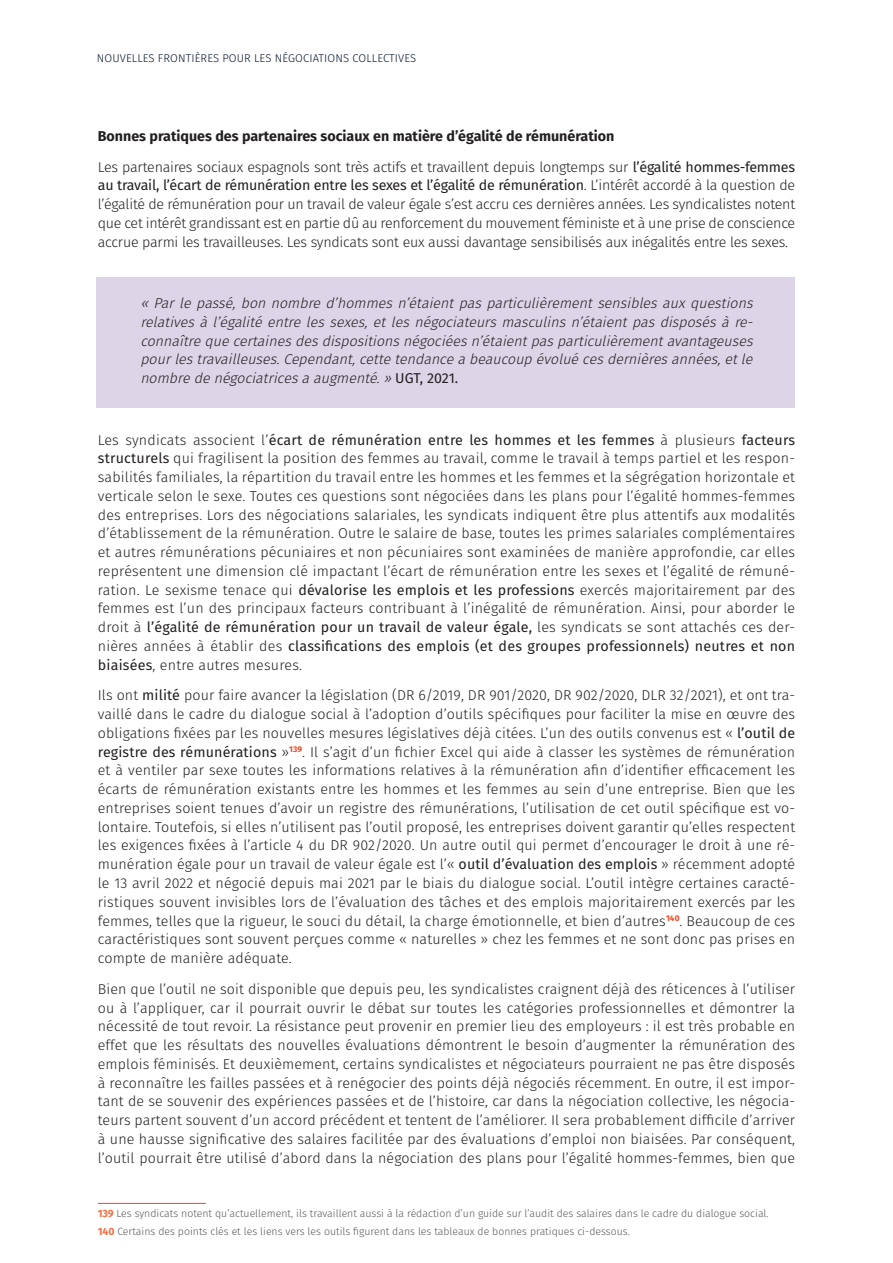
<style>
.page{position:relative;width:893px;height:1263px;background:#fff}
.page>*{position:absolute;margin:0;border:0;box-sizing:border-box;transform-origin:0 0}
.t1{font:300 14.25px/18.8px "Fira Sans";letter-spacing:.01em;color:#231f20;text-align:justify}
.t2{font:italic 300 14.25px/18.8px "Fira Sans";color:#231f20;text-align:justify}
.t3{font:700 14.25px "Fira Sans";color:#231f20}
.t4{font:300 11.25px "Fira Sans";letter-spacing:.01em;color:#05152d}
.footnotes{font:300 10.5px "Fira Sans";color:#57585a}
.s1{font-weight:400}
.s2{font-weight:400;font-style:normal}
.s3{font-weight:700;color:#f36e42}
</style>
<div class="page">
<div style="left:97px;top:277px;width:698px;height:131px;background:#ded4e8"></div>
<hr style="left:98px;top:1203px;width:108px;height:1px;background:#ef4722">
<p class="t4" style="left:97px;top:50px;width:321px">NOUVELLES FRONTIÈRES POUR LES NÉGOCIATIONS COLLECTIVES</p>
<p class="t3" style="left:98px;top:124px;width:518px">Bonnes pratiques des partenaires sociaux en matière d’égalité de rémunération</p>
<p class="t1" style="left:98px;top:157px;width:699px">Les partenaires sociaux espagnols sont très actifs et travaillent depuis longtemps sur <span class="s1">l’égalité hommes-femmes au travail, l’écart de rémunération entre les sexes et l’égalité de rémunération</span>. L’intérêt accordé à la question de l’égalité de rémunération pour un travail de valeur égale s’est accru ces dernières années. Les syndicalistes notent que cet intérêt grandissant est en partie dû au renforcement du mouvement féministe et à une prise de conscience accrue parmi les travailleuses. Les syndicats sont eux aussi davantage sensibilisés aux inégalités entre les sexes.</p>
<p class="t2" style="left:140px;top:294px;width:618px">« Par le passé, bon nombre d’hommes n’étaient pas particulièrement sensibles aux questions relatives à l’égalité entre les sexes, et les négociateurs masculins n’étaient pas disposés à re&shy;connaîtrequecertainesdesdispositionsnégociéesn’étaientpasparticulièrementavantageuses pourlestravailleuses.Cependant,cettetendanceabeaucoup évoluécesdernièresannées,etle nombredenégociatricesaaugmenté.»<span class="s2">U G T, 2 0 2 1 .</span></p>
<p class="t1" style="left:98px;top:430px;width:699px">Les syndicats associent l’<span class="s1">écart de rémunération entre les hommes et les femmes</span> à plusieurs <span class="s1">facteurs structurels</span> qui fragilisent la position des femmes au travail, comme le travail à temps partiel et les respon&shy;sabilités familiales, la répartition du travail entre les hommes et les femmes et la ségrégation horizontale et verticale selon le sexe. Toutes ces questions sont négociées dans les plans pour l’égalité hommes-femmes des entreprises. Lors des négociations salariales, les syndicats indiquent être plus attentifs aux modalités d’établissement de la rémunération. Outre le salaire de base, toutes les primes salariales complémentaires et autres rémunérations pécuniaires et non pécuniaires sont examinées de manière approfondie, car elles représentent une dimension clé impactant l’écart de rémunération entre les sexes et l’égalité de rémuné&shy;ration. Le sexisme tenace qui <span class="s1">dévalorise les emplois et les professions</span> exercés majoritairement par des femmes est l’un des principaux facteurs contribuant à l’inégalité de rémunération. Ainsi, pour aborder le droit à <span class="s1">l’égalité de rémunération pour un travail de valeur égale,</span> les syndicats se sont attachés ces der&shy;nières années à établir des <span class="s1">classifications des emplois (et des groupes professionnels) neutres et non biaisées</span>, entre autres mesures.</p>
<p class="t1" style="left:98px;top:686px;width:699px">Ils ont <span class="s1">milité</span> pour faire avancer la législation (DR 6/2019, DR 901/2020, DR 902/2020, DLR 32/2021), et ont tra&shy;vaillé dans le cadre du dialogue social à l’adoption d’outils spécifiques pour faciliter la mise en œuvre des obligations fixées par les nouvelles mesures législatives déjà citées. L’un des outils convenus est « <span class="s1">l’outil de registre des rémunérations</span> »<sup>139</sup>. Il s’agit d’un fichier Excel qui aide à classer les systèmes de rémunération et à ventiler par sexe toutes les informations relatives à la rémunération afin d’identifier efficacement les écarts de rémunération existants entre les hommes et les femmes au sein d’une entreprise. Bien que les entreprises soient tenues d’avoir un registre des rémunérations, l’utilisation de cet outil spécifique est vo&shy;lontaire. Toutefois, si elles n’utilisent pas l’outil proposé, les entreprises doivent garantir qu’elles respectent les exigences fixées à l’article 4 du DR 902/2020. Un autre outil qui permet d’encourager le droit à une ré&shy;munération égale pour un travail de valeur égale est l’« <span class="s1">outil d’évaluation des emplois</span> » récemment adopté le 13 avril 2022 et négocié depuis mai 2021 par le biais du dialogue social. L’outil intègre certaines caracté&shy;ristiques souvent invisibles lors de l’évaluation des tâches et des emplois majoritairement exercés par les femmes, telles que la rigueur, le souci du détail, la charge émotionnelle, et bien d’autres<sup>140</sup>. Beaucoup de ces caractéristiques sont souvent perçues comme « naturelles » chez les femmes et ne sont donc pas prises en compte de manière adéquate.</p>
<p class="t1" style="left:98px;top:979px;width:699px">Bien que l’outil ne soit disponible que depuis peu, les syndicalistes craignent déjà des réticences à l’utiliser ou à l’appliquer, car il pourrait ouvrir le débat sur toutes les catégories professionnelles et démontrer la nécessité de tout revoir. La résistance peut provenir en premier lieu des employeurs : il est très probable en effet que les résultats des nouvelles évaluations démontrent le besoin d’augmenter la rémunération des emplois féminisés. Et deuxièmement, certains syndicalistes et négociateurs pourraient ne pas être disposés à reconnaître les failles passées et à renégocier des points déjà négociés récemment. En outre, il est impor&shy;tant de se souvenir des expériences passées et de l’histoire, car dans la négociation collective, les négocia&shy;teurs partent souvent d’un accord précédent et tentent de l’améliorer. Il sera probablement difficile d’arriver à une hausse significative des salaires facilitée par des évaluations d’emploi non biaisées. Par conséquent, l’outil pourrait être utilisé d’abord dans la négociation des plans pour l’égalité hommes-femmes, bien que</p>
<p class="footnotes" style="left:98px;top:1206px;width:672px"><span class="s3">139</span> Les syndicats notent qu’actuellement, ils travaillent aussi à la rédaction d’un guide sur l’audit des salaires dans le cadre du dialogue social.</p>
<p class="footnotes" style="left:98px;top:1223px;width:534px"><span class="s3">140</span> Certains des points clés et les liens vers les outils figurent dans les tableaux de bonnes pratiques ci-dessous.</p>
</div>
